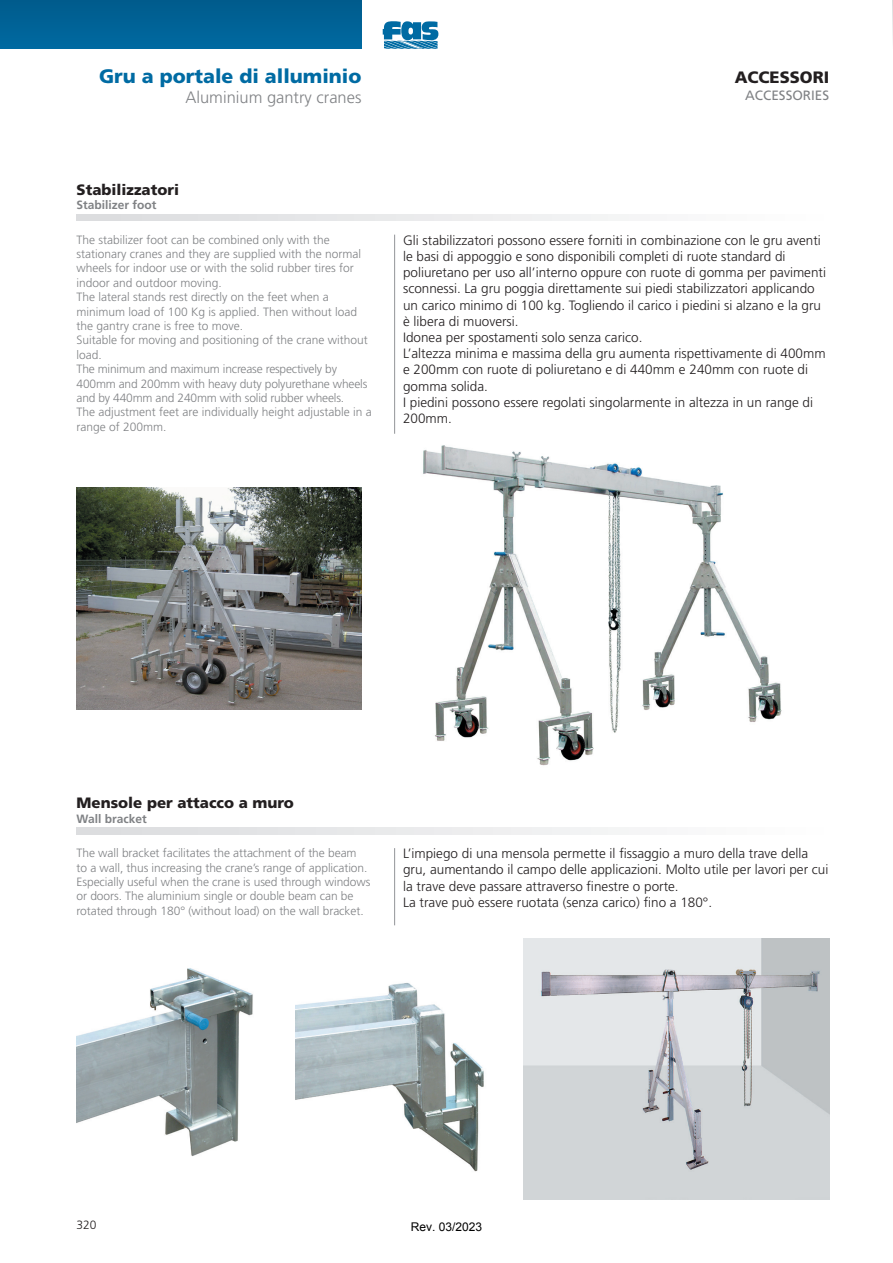
<style>
.page{position:relative;width:893px;height:1263px;background:#fff}
.page>*{position:absolute;margin:0;border:0;box-sizing:border-box;transform-origin:0 0}
.t1{font:900 19.5px "Frutiger";color:#006ba3}
.t2{font:300 16.5px "Frutiger";color:#808285}
.t3{font:900 16.5px "Frutiger";color:#231f20}
.t4{font:900 15px "Frutiger";color:#231f20}
.t5{font:300 13.5px/16.2px "Frutiger";color:#231f20}
.t6{font:13.5px "Frutiger";color:#808285}
.t7{font:300 12px/14.4px "Frutiger";color:#808285}
.t8{font:700 12px "Frutiger";color:#808285}
.t9{font:12px "Arial";color:#000}
.t10{font:300 12px "Frutiger";color:#231f20}
</style>
<div class="page">
<img style="left:395px;top:414px;width:387px;height:352px">
<svg style="left:383px;top:21px;width:55px;height:28px;background:#4693bc"></svg>
<div style="left:0;top:0;width:361px;height:49px;background:#006297"></div>
<svg style="left:892px;top:0;width:1px;height:38px"></svg>
<svg style="left:77px;top:214px;width:552px;height:7px"></svg>
<svg style="left:77px;top:828px;width:552px;height:6px"></svg>
<hr style="left:394px;top:235px;width:1px;height:199px;background:#939598">
<hr style="left:394px;top:848px;width:1px;height:77px;background:#939598">
<img style="left:523px;top:938px;width:306px;height:261px">
<img style="left:295px;top:983px;width:189px;height:189px">
<img style="left:77px;top:968px;width:176px;height:188px">
<img style="left:77px;top:487px;width:284px;height:222px">
<h1 class="t1" style="left:99px;top:65px;width:264px">Gru a portale di alluminio</h1>
<p class="t2" style="left:185px;top:88px;width:178px">Aluminium gantry cranes</p>
<p class="t4" style="left:77px;top:180px;width:104px">Stabilizzatori</p>
<p class="t8" style="left:77px;top:198px;width:82px">Stabilizer foot</p>
<p class="t7" style="left:77px;top:232px;width:297px">The stabilizer foot can be combined only with the stationary cranes and they are supplied with the normal wheels for indoor use or with the solid rubber tires for indoor and outdoor moving.<br>The lateral stands rest directly on the feet when a minimum load of 100 Kg is applied. Then without load the gantry crane is free to move.<br>Suitable for moving and positioning of the crane without load.<br>The minimum and maximum increase respectively by 400mm and 200mm with heavy duty polyurethane wheels and by 440mm and 240mm with solid rubber wheels.<br>The adjustment feet are individually height adjustable in a range of 200mm.</p>
<p class="t3" style="left:735px;top:68px;width:96px">ACCESSORI</p>
<p class="t6" style="left:745px;top:87px;width:86px">ACCESSORIES</p>
<p class="t5" style="left:403px;top:232px;width:424px">Gli stabilizzatori possono essere forniti in combinazione con le gru aventi le basi di appoggio e sono disponibili completi di ruote standard di poliuretano per uso all’interno oppure con ruote di gomma per pavimenti sconnessi. La gru poggia direttamente sui piedi stabilizzatori applicando un carico minimo di 100 kg. Togliendo il carico i piedini si alzano e la gru è libera di muoversi.<br>Idonea per spostamenti solo senza carico.<br>L’altezza minima e massima della gru aumenta rispettivamente di 400mm e 200mm con ruote di poliuretano e di 440mm e 240mm con ruote di gomma solida.<br>I piedini possono essere regolati singolarmente in altezza in un range di 200mm.</p>
<p class="t4" style="left:77px;top:794px;width:219px">Mensole per attacco a muro</p>
<p class="t8" style="left:77px;top:811px;width:72px">Wall bracket</p>
<p class="t7" style="left:77px;top:846px;width:295px">The wall bracket facilitates the attachment of the beam<br>to a wall, thus increasing the crane’s range of application.<br>Especially useful when the crane is used through windows or doors. The aluminium single or double beam can be rotated through 180° (without load) on the wall bracket.</p>
<p class="t5" style="left:403px;top:846px;width:427px">L’impiego di una mensola permette il fissaggio a muro della trave della gru, aumentando il campo delle applicazioni. Molto utile per lavori per cui la trave deve passare attraverso finestre o porte.<br>La trave può essere ruotata (senza carico) fino a 180°.</p>
<p class="t10" style="left:77px;top:1218px;width:22px">320</p>
<p class="t9" style="left:411px;top:1219px;width:73px">Rev. 03/2023</p>
</div>
